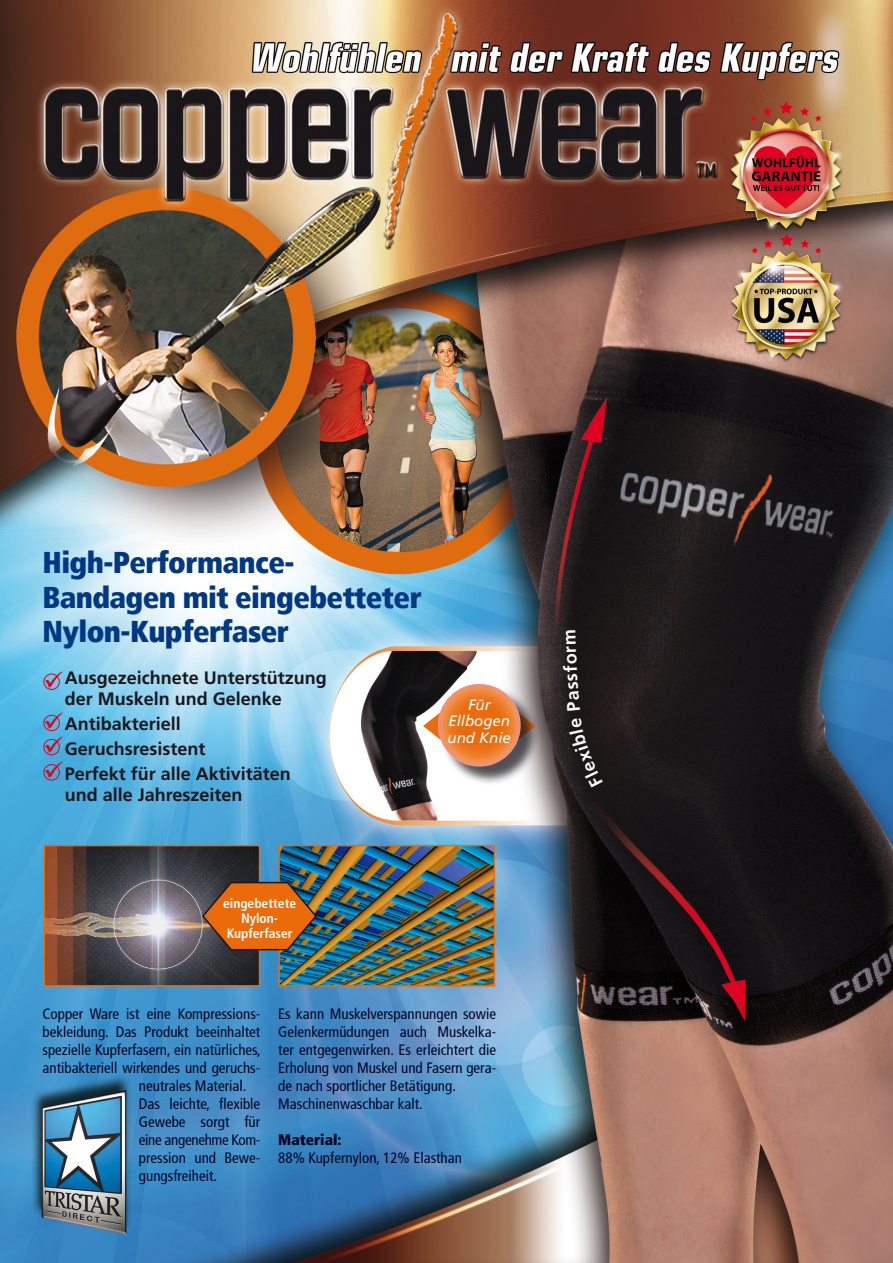
<style>
.page{position:relative;width:893px;height:1263px;background:#fff}
.page>*{position:absolute;margin:0;border:0;box-sizing:border-box;transform-origin:0 0}
.t1{font:900 condensed 30px/34.5px "Frutiger";letter-spacing:-.02em;color:#003883}
.t2{font:700 18px/25.2px "Frutiger";color:#1a171c}
.t3{font:condensed 15px/18px "Frutiger";color:#000221}
.t4{font:italic 15px/16.5px "Frutiger";color:#fff;text-align:center}
.t5{font:condensed 15px "Frutiger";letter-spacing:-.02em;color:#000221}
.t6{font:900 condensed 15px "Frutiger";color:#000221}
.t7{font:700 condensed 13.5px/15px "Frutiger LT Std";color:#fff;text-align:center}
</style>
<div class="page">
<img style="left:0;top:0;width:893px;height:1263px">
<img style="left:46px;top:848px;width:211px;height:135px">
<div style="left:43px;top:845px;width:217px;height:141px;border:2px solid #eb6a0a"></div>
<img style="left:281px;top:848px;width:211px;height:135px">
<div style="left:278px;top:845px;width:217px;height:141px;border:2px solid #eb6a0a"></div>
<div style="left:43px;top:674px;width:17px;height:16px;border:1px solid #e2001a;border-radius:50%"></div>
<div style="left:43px;top:715px;width:17px;height:16px;border:1px solid #e2001a;border-radius:50%"></div>
<div style="left:43px;top:739px;width:17px;height:16px;border:1px solid #e2001a;border-radius:50%"></div>
<div style="left:43px;top:764px;width:17px;height:16px;border:1px solid #e2001a;border-radius:50%"></div>
<svg style="left:423px;top:704px;width:14px;height:44px"></svg>
<div style="left:440px;top:686px;width:100px;height:99px;background:#1a171c;opacity:.75"></div>
<div style="left:437px;top:684px;width:86px;height:85px;background:#fff;opacity:.75"></div>
<svg style="left:201px;top:880px;width:117px;height:71px;background:#ae6023"></svg>
<svg style="left:45px;top:671px;width:18px;height:58px"></svg>
<svg style="left:45px;top:736px;width:18px;height:42px"></svg>
<div style="left:569px;top:718px;width:34px;height:69px;background:#1d1718"></div>
<svg style="left:563px;top:630px;width:17px;height:81px"></svg>
<h1 class="t1" style="left:43px;top:545px;width:381px">High-Performance-<br>Bandagen mit eingebetteter<br>Nylon-Kupferfaser</h1>
<p class="t2" style="left:65px;top:667px;width:264px;line-height:21px">Ausgezeichnete Unterstützung der Muskeln und Gelenke</p>
<p class="t2" style="left:65px;top:711px;width:228px">Antibakteriell<br>Geruchsresistent<br>Perfekt für alle Aktivitäten</p>
<p class="t2" style="left:65px;top:782px;width:179px">und alle Jahreszeiten</p>
<p class="t4" style="left:448px;top:696px;width:65px">Für<br>Ellbogen und Knie</p>
<p class="t7" style="left:223px;top:896px;width:75px">eingebettete<br>Nylon-<br>Kupferfaser</p>
<p class="t3" style="left:43px;top:1005px;width:219px">Copper Ware ist eine Kompressions-</p>
<p class="t3" style="left:43px;top:1023px;width:219px">bekleidung. Das Produkt beeinhaltet</p>
<p class="t3" style="left:43px;top:1041px;width:220px">spezielle Kupferfasern, ein natürliches,</p>
<p class="t3" style="left:43px;top:1059px;width:219px">antibakteriell wirkendes und geruchs-</p>
<p class="t3" style="left:139px;top:1077px;width:109px">neutrales Material.</p>
<p class="t3" style="left:139px;top:1095px;width:123px">Das leichte, flexible</p>
<p class="t3" style="left:139px;top:1113px;width:123px">Gewebe sorgt für</p>
<p class="t5" style="left:139px;top:1131px;width:123px">eine angenehme Kom-</p>
<p class="t3" style="left:139px;top:1149px;width:123px">pression und Bewe-</p>
<p class="t3" style="left:139px;top:1167px;width:80px">gungsfreiheit.</p>
<p class="t3" style="left:278px;top:1005px;width:219px">Es kann Muskelverspannungen sowie Gelenkermüdungen auch Muskelka&shy;ter entgegenwirken. Es erleichtert die Erholung von Muskel und Fasern gera&shy;de nach sportlicher Betätigung.<br>Maschinenwaschbar kalt.</p>
<p class="t6" style="left:278px;top:1131px;width:65px">Material:</p>
<p class="t3" style="left:278px;top:1149px;width:185px">88% Kupfernylon, 12% Elasthan</p>
</div>
